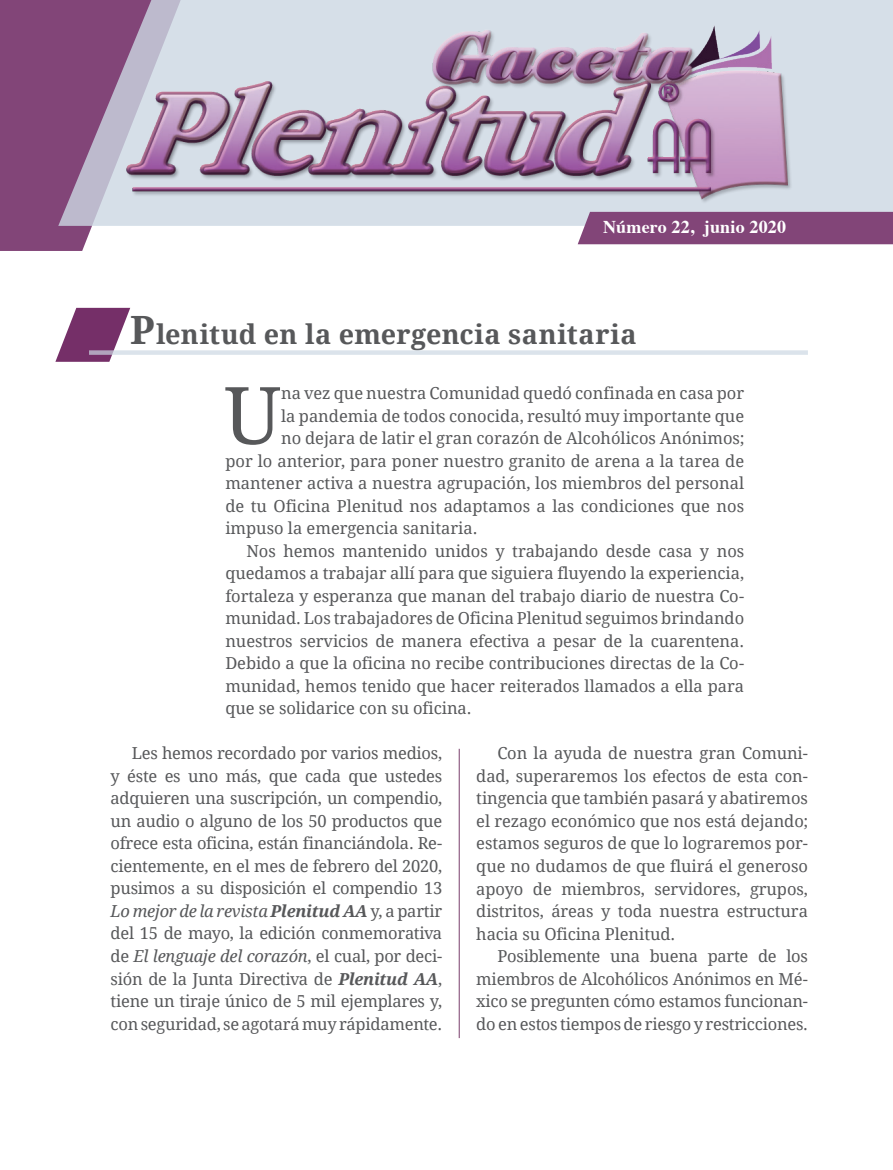
<style>
.page{position:relative;width:893px;height:1170px;background:#fff}
.page>*{position:absolute;margin:0;border:0;box-sizing:border-box;transform-origin:0 0}
.t1{font:79.5px "Droid Serif";color:#57585a}
.t2{font:700 27px "Droid Serif";letter-spacing:.015em;color:#57585a}
.t3{font:700 18px "Times";letter-spacing:.01em;color:#fff}
.t4{font:16.5px/22.5px "Droid Serif";letter-spacing:-.005em;color:#57585a;text-align:justify}
.s1{font-size:39px}
.s2{font-style:italic}
.s3{font-weight:700;font-style:italic}
</style>
<div class="page">
<div style="left:0;top:0;width:92px;height:251px;background:#824578"></div>
<svg style="left:58px;top:0;width:835px;height:226px;background:#c2bcce"></svg>
<img style="left:100px;top:6px;width:718px;height:203px">
<div style="left:578px;top:212px;width:315px;height:32px;background:#824578"></div>
<svg style="left:55px;top:308px;width:75px;height:54px"></svg>
<hr style="left:459px;top:748px;width:1px;height:289px;background:#88537c">
<div style="left:89px;top:350px;width:719px;height:5px;background:#dbe3eb"></div>
<p class="t3" style="left:603px;top:210px;width:184px">Número 22, junio 2020</p>
<h2 class="t2" style="left:130px;top:318px;width:508px"><span class="s1">P</span>lenitud en la emergencia sanitaria</h2>
<h1 class="t1" style="left:224px;top:366px;width:59px">U</h1>
<p class="t4" style="left:281px;top:382px;width:464px">na vez que nuestra Comunidad quedó confinada en casa por</p>
<p class="t4" style="left:281px;top:404px;width:464px">la pandemia de todos conocida, resultó muy importante que</p>
<p class="t4" style="left:281px;top:427px;width:464px">no dejara de latir el gran corazón de Alcohólicos Anónimos;</p>
<p class="t4" style="left:225px;top:449px;width:520px">por lo anterior, para poner nuestro granito de arena a la tarea de</p>
<p class="t4" style="left:225px;top:472px;width:520px">mantener activa a nuestra agrupación, los miembros del personal</p>
<p class="t4" style="left:225px;top:494px;width:520px">de tu Oficina Plenitud nos adaptamos a las condiciones que nos</p>
<p class="t4" style="left:225px;top:517px;width:254px">impuso la emergencia sanitaria.</p>
<p class="t4" style="left:247px;top:539px;width:499px">Nos hemos mantenido unidos y trabajando desde casa y nos</p>
<p class="t4" style="left:225px;top:562px;width:520px">quedamos a trabajar allí para que siguiera fluyendo la experiencia,</p>
<p class="t4" style="left:225px;top:584px;width:520px">fortaleza y esperanza que manan del trabajo diario de nuestra Co-</p>
<p class="t4" style="left:225px;top:607px;width:520px">munidad. Los trabajadores de Oficina Plenitud seguimos brindando</p>
<p class="t4" style="left:225px;top:629px;width:520px">nuestros servicios de manera efectiva a pesar de la cuarentena.</p>
<p class="t4" style="left:225px;top:652px;width:520px">Debido a que la oficina no recibe contribuciones directas de la Co-</p>
<p class="t4" style="left:225px;top:674px;width:520px">munidad, hemos tenido que hacer reiterados llamados a ella para</p>
<p class="t4" style="left:225px;top:697px;width:248px">que se solidarice con su oficina.</p>
<p class="t4" style="left:111px;top:742px;width:333px;text-indent:21px">Les hemos recordado por varios medios, y éste es uno más, que cada que ustedes adquieren una suscripción, un compendio, un audio o alguno de los 50 productos que ofrece esta oficina, están financiándola. Re&shy;cientemente, en el mes de febrero del 2020, pusimos a su disposición el compendio 13<br><span class="s2">Lo mejor de la revista</span> <span class="s3">Plenitud AA</span> y, a partir del 15 de mayo, la edición conmemorativa de <span class="s2">El lenguaje del corazón</span>, el cual, por deci&shy;sión de la Junta Directiva de <span class="s3">Plenitud AA</span>, tiene un tiraje único de 5 mil ejemplares y, con seguridad, se agotará muy rápidamente.</p>
<p class="t4" style="left:476px;top:742px;width:333px;text-indent:21px">Con la ayuda de nuestra gran Comuni&shy;dad, superaremos los efectos de esta con&shy;tingencia que también pasará y abatiremos el rezago económico que nos está dejando; estamos seguros de que lo lograremos por&shy;que no dudamos de que fluirá el generoso apoyo de miembros, servidores, grupos, distritos, áreas y toda nuestra estructura hacia su Oficina Plenitud.</p>
<p class="t4" style="left:476px;top:944px;width:333px;text-indent:21px">Posiblemente una buena parte de los miembros de Alcohólicos Anónimos en Mé&shy;xico se pregunten cómo estamos funcionan&shy;do en estos tiempos de riesgo y restricciones.</p>
</div>
